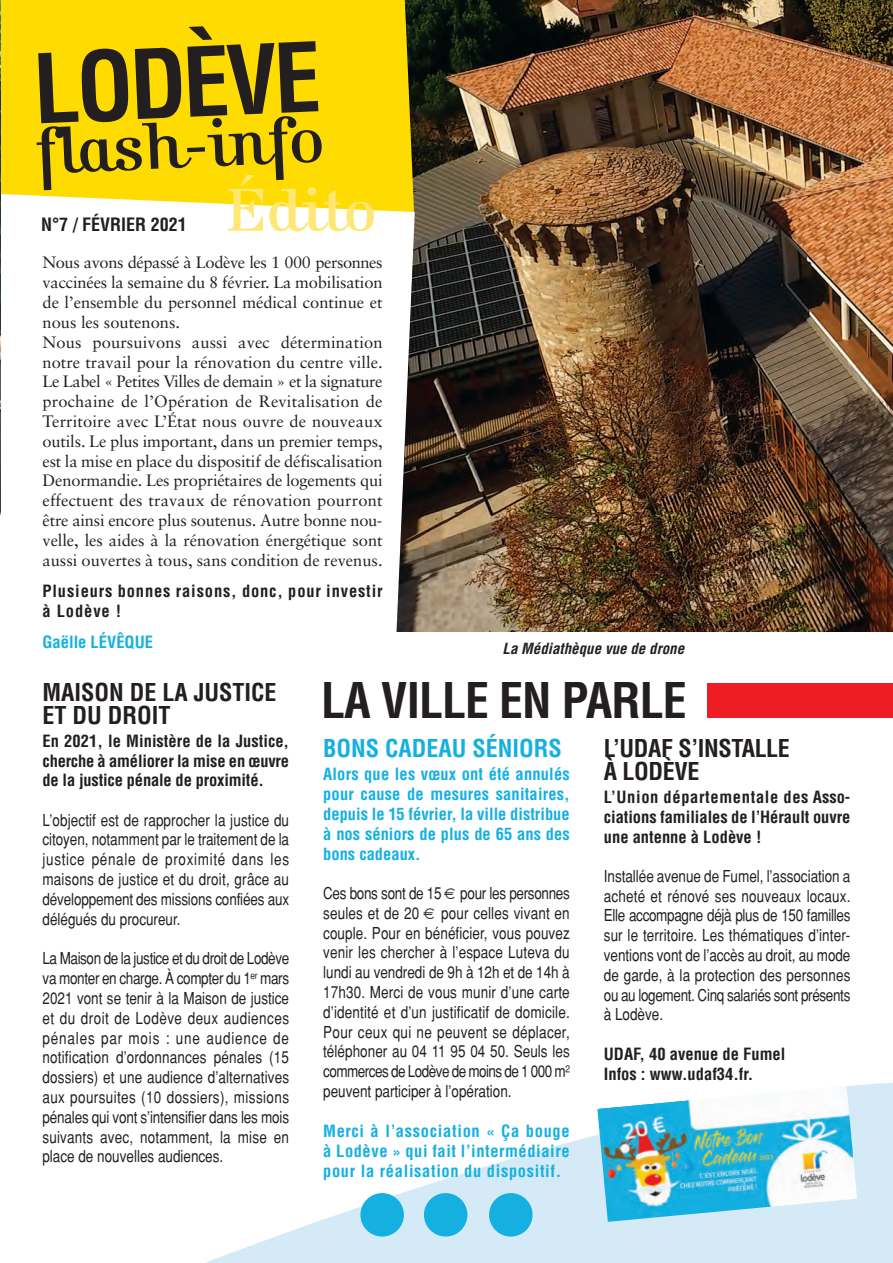
<style>
.page{position:relative;width:893px;height:1263px;background:#fff}
.page>*{position:absolute;margin:0;border:0;box-sizing:border-box;transform-origin:0 0}
.t1{font:700 condensed 93.45px "Helvetica";color:#231f20}
.t2{font:69px "Kursivschrift Stehend";color:#231f20}
.t3{font:62.7px "Kursivschrift Stehend";color:#ffe776}
.t4{font:700 condensed 48px "Helvetica";letter-spacing:-.02em;color:#231f20}
.t5{font:700 condensed 24px/22.5px "Helvetica";color:#231f20}
.t6{font:700 condensed 24px "Helvetica";color:#15b0e2}
.t7{font:700 condensed 18px "Helvetica";color:#231f20}
.t8{font:condensed 16.5px/19.8px "Helvetica";color:#231f20;text-align:justify}
.t9{font:16.5px/19.8px "Sabon";letter-spacing:-.005em;color:#231f20}
.t10{font:700 condensed 16.5px/19.8px "Helvetica";color:#15b0e2;text-align:justify}
.t11{font:700 condensed 16.5px/19.8px "Helvetica";color:#231f20;text-align:justify}
.t12{font:700 condensed 16.5px/19.8px "Helvetica";letter-spacing:.05em;color:#231f20}
.t13{font:condensed 16.5px/19.8px "Helvetica";letter-spacing:-.02em;color:#231f20}
.t14{font:italic 700 condensed 15px "Helvetica";color:#231f20}
</style>
<div class="page">
<svg style="left:205px;top:1083px;width:688px;height:180px"></svg>
<img style="left:414px;top:0;width:479px;height:631px">
<div style="left:1px;top:0;width:413px;height:194px;background:#ffdc01"></div>
<svg style="left:0;top:194px;width:415px;height:438px"></svg>
<div style="left:707px;top:683px;width:186px;height:34px;background:#ee1d23"></div>
<img style="left:0;top:0;width:1px;height:514px">
<img style="left:597px;top:1085px;width:260px;height:137px">
<div style="left:360px;top:1193px;width:44px;height:43px;background:#15b0e2;border-radius:50%"></div>
<div style="left:424px;top:1193px;width:43px;height:43px;background:#15b0e2;border-radius:50%"></div>
<div style="left:489px;top:1193px;width:44px;height:43px;background:#15b0e2;border-radius:50%"></div>
<h1 class="t1" style="left:32px;top:36px;width:289px;rotate:-2deg">LODÈVE</h1>
<h2 class="t2" style="left:34px;top:110px;width:291px;rotate:-2deg">flash-info</h2>
<h3 class="t3" style="left:227px;top:174px;width:151px">Édito</h3>
<p class="t9" style="left:43px;top:254px;width:342px">Nous avons dépassé à Lodève les 1 000 personnes vaccinées la semaine du 8 février. La mobilisation de l’ensemble du personnel médical continue et nous les soutenons.<br>Nous poursuivons aussi avec détermination notre travail pour la rénovation du centre ville.<br>Le Label « Petites Villes de demain » et la signature prochaine de l’Opération de Revitalisation de Territoire avec L’État nous ouvre de nouveaux outils. Le plus important, dans un premier temps, est la mise en place du dispositif de défiscalisation Denormandie. Les propriétaires de logements qui effectuent des travaux de rénovation pourront être ainsi encore plus soutenus. Autre bonne nou&shy;velle, les aides à la rénovation énergétique sont aussi ouvertes à tous, sans condition de revenus.</p>
<p class="t12" style="left:43px;top:581px;width:342px">Plusieurs bonnes raisons, donc, pour investir à Lodève !</p>
<p class="t10" style="left:43px;top:632px;width:112px">Gaëlle LÉVÊQUE</p>
<h3 class="t4" style="left:321px;top:674px;width:367px">LA VILLE EN PARLE</h3>
<p class="t7" style="left:41px;top:214px;width:147px">N°7 / FÉVRIER 2021</p>
<p class="t14" style="left:503px;top:640px;width:183px">La Médiathèque vue de drone</p>
<h3 class="t5" style="left:43px;top:682px;width:236px">MAISON DE LA JUSTICE<br>ET DU DROIT</h3>
<p class="t11" style="left:43px;top:731px;width:248px">En 2021, le Ministère de la Justice, cherche à améliorer la mise en œuvre de la justice pénale de proximité.</p>
<p class="t8" style="left:43px;top:810px;width:248px">L’objectif est de rapprocher la justice du citoyen, notamment par le traitement de la justice pénale de proximité dans les maisons de justice et du droit, grâce au développement des missions confiées aux délégués du procureur.</p>
<p class="t8" style="left:42px;top:949px;width:248px">La Maison de la justice et du droit de Lodève va monter en charge. À compter du 1<sup>er</sup> mars 2021 vont se tenir à la Maison de justice et du droit de Lodève deux audiences pénales par mois : une audience de notification d’ordonnances pénales (15 dossiers) et une audience d’alternatives aux poursuites (10 dossiers), missions pénales qui vont s’intensifier dans les mois suivants avec, notamment, la mise en place de nouvelles audiences.</p>
<h3 class="t6" style="left:323px;top:735px;width:240px">BONS CADEAU SÉNIORS</h3>
<p class="t10" style="left:323px;top:765px;width:248px">Alors que les vœux ont été annulés pour cause de mesures sanitaires, depuis le 15 février, la ville distribue à nos séniors de plus de 65 ans des bons cadeaux.</p>
<p class="t13" style="left:323px;top:883px;width:248px">Ces bons sont de 15 pour les personnes seules et de 20</p>
<h3 class="t5" style="left:604px;top:738px;width:188px">L’UDAF S’INSTALLE<br>À LODÈVE</h3>
<p class="t11" style="left:604px;top:787px;width:248px">L’Union départementale des Asso&shy;ciations familiales de l’Hérault ouvre une antenne à Lodève !</p>
<p class="t8" style="left:604px;top:866px;width:248px">Installée avenue de Fumel, l’association a acheté et rénové ses nouveaux locaux.<br>Elle accompagne déjà plus de 150 familles sur le territoire. Les thématiques d’inter&shy;ventions vont de l’accès au droit, au mode de garde, à la protection des personnes ou au logement. Cinq salariés sont présents à Lodève.</p>
<p class="t11" style="left:604px;top:1045px;width:183px">UDAF, 40 avenue de Fumel<br>Infos : www.udaf34.fr.</p>
<p class="t8" style="left:323px;top:903px;width:248px;text-indent:118px">pour celles vivant en couple. Pour en bénéficier, vous pouvez venir les chercher à l’espace Luteva du lundi au vendredi de 9h à 12h et de 14h à 17h30. Merci de vous munir d’une carte d’identité et d’un justificatif de domicile.<br>Pour ceux qui ne peuvent se déplacer, téléphoner au 04 11 95 04 50. Seuls les commerces de Lodève de moins de 1 000 m² peuvent participer à l’opération.</p>
<p class="t10" style="left:323px;top:1121px;width:248px">Merci à l’association « Ça bouge à Lodève » qui fait l’intermédiaire pour la réalisation du dispositif.</p>
</div>
